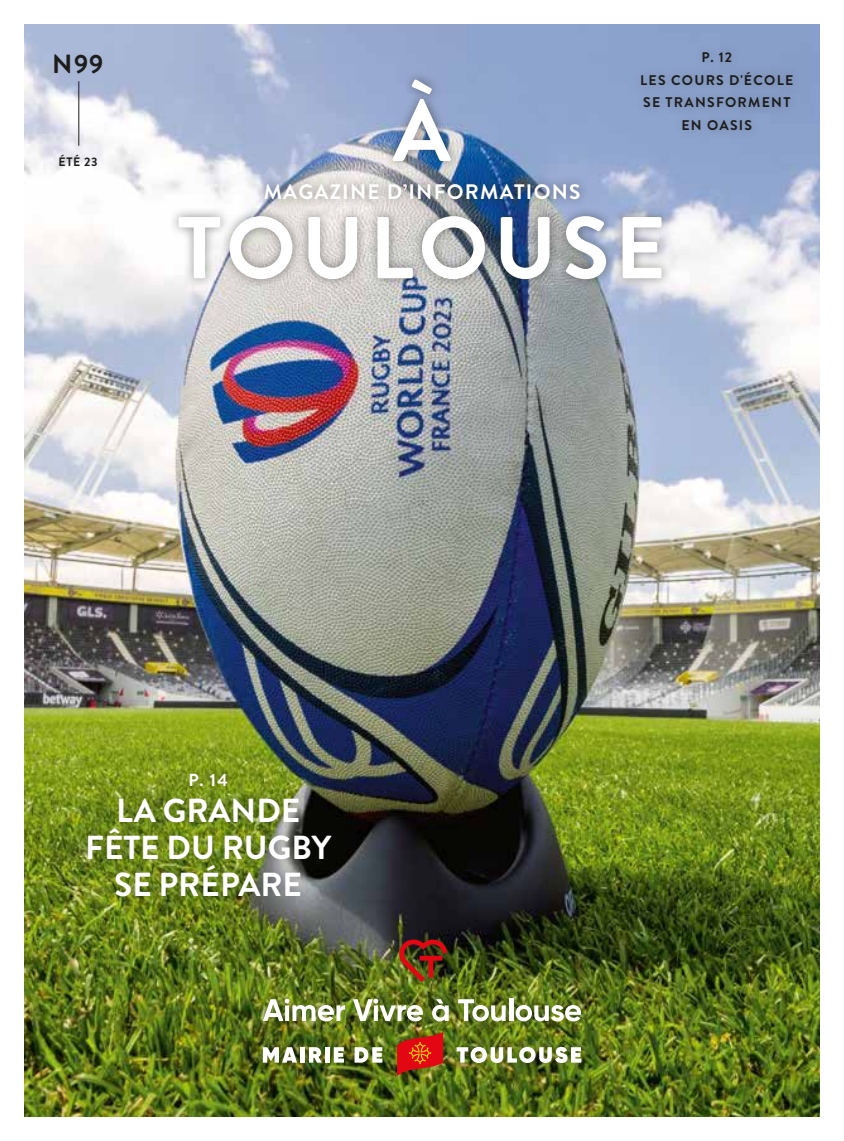
<style>
.page{position:relative;width:844px;height:1141px;background:#fff}
.page>*{position:absolute;margin:0;border:0;box-sizing:border-box;transform-origin:0 0}
.t1{font:700 87.5px/117.2px "Brandon Grotesque";letter-spacing:.06em;color:#fff;text-align:center}
.t2{font:700 33.25px/36.8px "Brandon Grotesque";color:#fff;text-align:center}
.t3{font:700 26.25px "Brandon Grotesque";color:#1d1d1b}
.t4{font:700 21px "Brandon Grotesque";letter-spacing:.06em;color:#fff}
.t5{font:700 17.5px "Brandon Grotesque";color:#fff}
.t6{font:700 14px/22.8px "Brandon Grotesque";letter-spacing:.09em;color:#1d1d1b;text-align:center}
.t7{font:700 12.25px "Brandon Grotesque";color:#1d1d1b}
</style>
<div class="page">
<img style="left:25px;top:25px;width:794px;height:1091px">
<div style="left:168px;top:70px;width:503px;height:219px;background:#1d1d1b;opacity:.5"></div>
<div style="left:255px;top:174px;width:335px;height:36px;background:#1d1d1b;opacity:.5"></div>
<div style="left:252px;top:929px;width:338px;height:156px;background:#1d1d1b;opacity:.25"></div>
<svg style="left:263px;top:999px;width:82px;height:22px"></svg>
<svg style="left:353px;top:999px;width:70px;height:22px"></svg>
<svg style="left:432px;top:999px;width:16px;height:22px"></svg>
<svg style="left:458px;top:999px;width:47px;height:22px"></svg>
<hr style="left:509px;top:998px;width:4px;height:23px;background:#fff">
<svg style="left:515px;top:1005px;width:66px;height:16px"></svg>
<img style="left:398px;top:938px;width:49px;height:44px">
<svg style="left:397px;top:1032px;width:46px;height:44px;background:#bd3214"></svg>
<svg style="left:263px;top:1047px;width:34px;height:16px"></svg>
<hr style="left:300px;top:1047px;width:4px;height:16px;background:#fff">
<svg style="left:309px;top:1047px;width:12px;height:16px"></svg>
<hr style="left:325px;top:1047px;width:4px;height:16px;background:#fff">
<svg style="left:334px;top:1047px;width:10px;height:16px"></svg>
<svg style="left:354px;top:1047px;width:28px;height:16px"></svg>
<svg style="left:456px;top:1047px;width:125px;height:16px"></svg>
<div style="left:78px;top:763px;width:263px;height:143px;background:#1d1d1b;opacity:.25"></div>
<div style="left:630px;top:42px;width:172px;height:98px;background:#889ec8"></div>
<hr style="left:78px;top:81px;width:1px;height:65px;background:#1d1d1b">
<h3 class="t3" style="left:52px;top:46px;width:53px">N99</h3>
<p class="t7" style="left:58px;top:153px;width:41px">ÉTÉ 23</p>
<p class="t6" style="left:640px;top:46px;width:154px">P. 12<br>LES COURS D'ÉCOLE<br>SE TRANSFORMENT<br>EN OASIS</p>
<h1 class="t1" style="left:177px;top:74px;width:490px">À<br>TOULOUSE</h1>
<h3 class="t4" style="left:263px;top:178px;width:318px">MAGAZINE D’INFORMATIONS</h3>
<p class="t5" style="left:188px;top:767px;width:41px">P. 14</p>
<h2 class="t2" style="left:85px;top:793px;width:247px">LA GRANDE<br>FÊTE DU RUGBY<br>SE PRÉPARE</h2>
</div>
